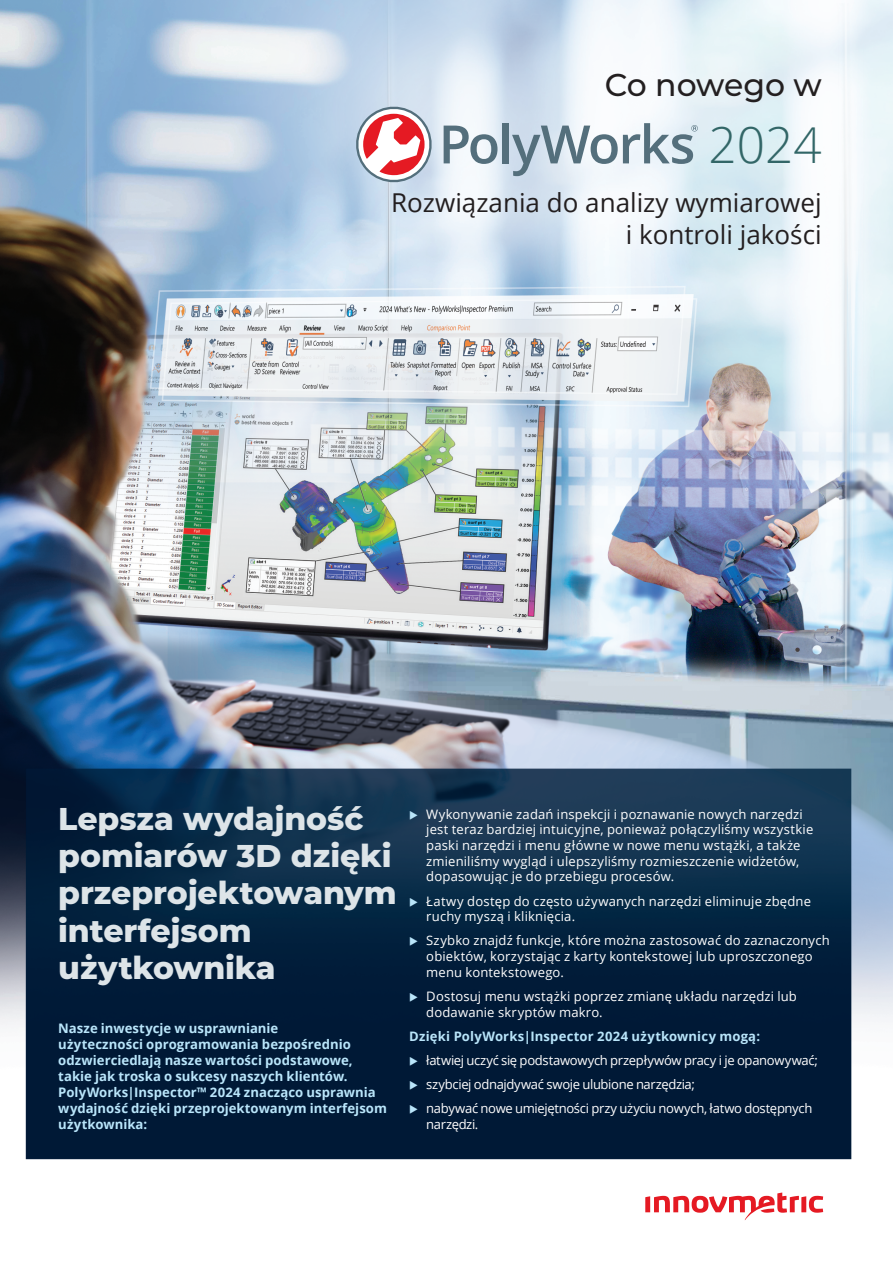
<style>
.page{position:relative;width:893px;height:1263px;background:#fff}
.page>*{position:absolute;margin:0;border:0;box-sizing:border-box;transform-origin:0 0}
.t1{font:300 49.5px "Open Sans";color:#326667}
.t2{font:800 31.5px/37px "Montserrat";letter-spacing:-.005em;color:#dde4e8}
.t3{font:500 31.5px "Montserrat";letter-spacing:-.01em;color:#231f20}
.t4{font:25.95px/31.2px "Open Sans";color:#231f20;text-align:right}
.t5{font:700 13.2px/16px "Open Sans";color:#b9e5fa}
.t6{font:13.05px/15.6px "Open Sans";letter-spacing:.01em;color:#fff}
.t7{font:13.05px/24.2px "Open Sans";letter-spacing:-.025em;color:#fff}
.t8{font:700 13.05px "Open Sans";letter-spacing:.015em;color:#b9e5fa}
.t9{font:13.05px "Open Sans";letter-spacing:-.03em;color:#fff}
</style>
<div class="page">
<img style="left:0;top:0;width:893px;height:1212px">
<svg style="left:444px;top:126px;width:53px;height:38px"></svg>
<div style="left:503px;top:123px;width:6px;height:40px;background:#546f7c"></div>
<svg style="left:352px;top:107px;width:83px;height:79px"></svg>
<svg style="left:512px;top:123px;width:186px;height:53px"></svg>
<svg style="left:645px;top:1192px;width:178px;height:28px"></svg>
<svg style="left:410px;top:810px;width:8px;height:9px"></svg>
<svg style="left:410px;top:897px;width:8px;height:9px"></svg>
<svg style="left:410px;top:937px;width:8px;height:9px"></svg>
<svg style="left:410px;top:993px;width:8px;height:8px"></svg>
<svg style="left:410px;top:1057px;width:8px;height:8px"></svg>
<svg style="left:410px;top:1081px;width:8px;height:9px"></svg>
<svg style="left:410px;top:1105px;width:8px;height:9px"></svg>
<h2 class="t3" style="left:605px;top:63px;width:219px">Co nowego w</h2>
<h1 class="t1" style="left:709px;top:111px;width:115px">2024</h1>
<h3 class="t4" style="left:391px;top:187px;width:432px">Rozwiązania do analizy wymiarowej i kontroli jakości</h3>
<h2 class="t2" style="left:58px;top:799px;width:340px">Lepsza wydajność pomiarów 3D dzięki przeprojektowanym interfejsom użytkownika</h2>
<p class="t5" style="left:58px;top:1020px;width:330px">Nasze inwestycje w usprawnianie<br>użyteczności oprogramowania bezpośrednio odzwierciedlają nasze wartości podstawowe, takie jak troska o sukcesy naszych klientów.<br>PolyWorks|Inspector™ 2024 znacząco usprawnia wydajność dzięki przeprojektowanym interfejsom użytkownika:</p>
<p class="t6" style="left:426px;top:806px;width:389px">Wykonywanie zadań inspekcji i poznawanie nowych narzędzi jest teraz bardziej intuicyjne, ponieważ połączyliśmy wszystkie paski narzędzi i menu główne w nowe menu wstążki, a także zmieniliśmy wygląd i ulepszyliśmy rozmieszczenie widżetów, dopasowując je do przebiegu procesów.</p>
<p class="t6" style="left:426px;top:893px;width:386px">Łatwy dostęp do często używanych narzędzi eliminuje zbędne ruchy myszą i kliknięcia.</p>
<p class="t6" style="left:426px;top:932px;width:405px">Szybko znajdź funkcje, które można zastosować do zaznaczonych obiektów, korzystając z karty kontekstowej lub uproszczonego menu kontekstowego.</p>
<p class="t6" style="left:426px;top:988px;width:372px">Dostosuj menu wstążki poprzez zmianę układu narzędzi lub dodawanie skryptów makro.</p>
<p class="t8" style="left:409px;top:1027px;width:352px">Dzięki PolyWorks|Inspector 2024 użytkownicy mogą:</p>
<p class="t7" style="left:426px;top:1048px;width:393px">łatwiej uczyć się podstawowych przepływów pracy i je opanowywać; szybciej odnajdywać swoje ulubione narzędzia;<br>nabywać nowe umiejętności przy użyciu nowych, łatwo dostępnych</p>
<p class="t9" style="left:426px;top:1115px;width:54px">narzędzi.</p>
</div>
